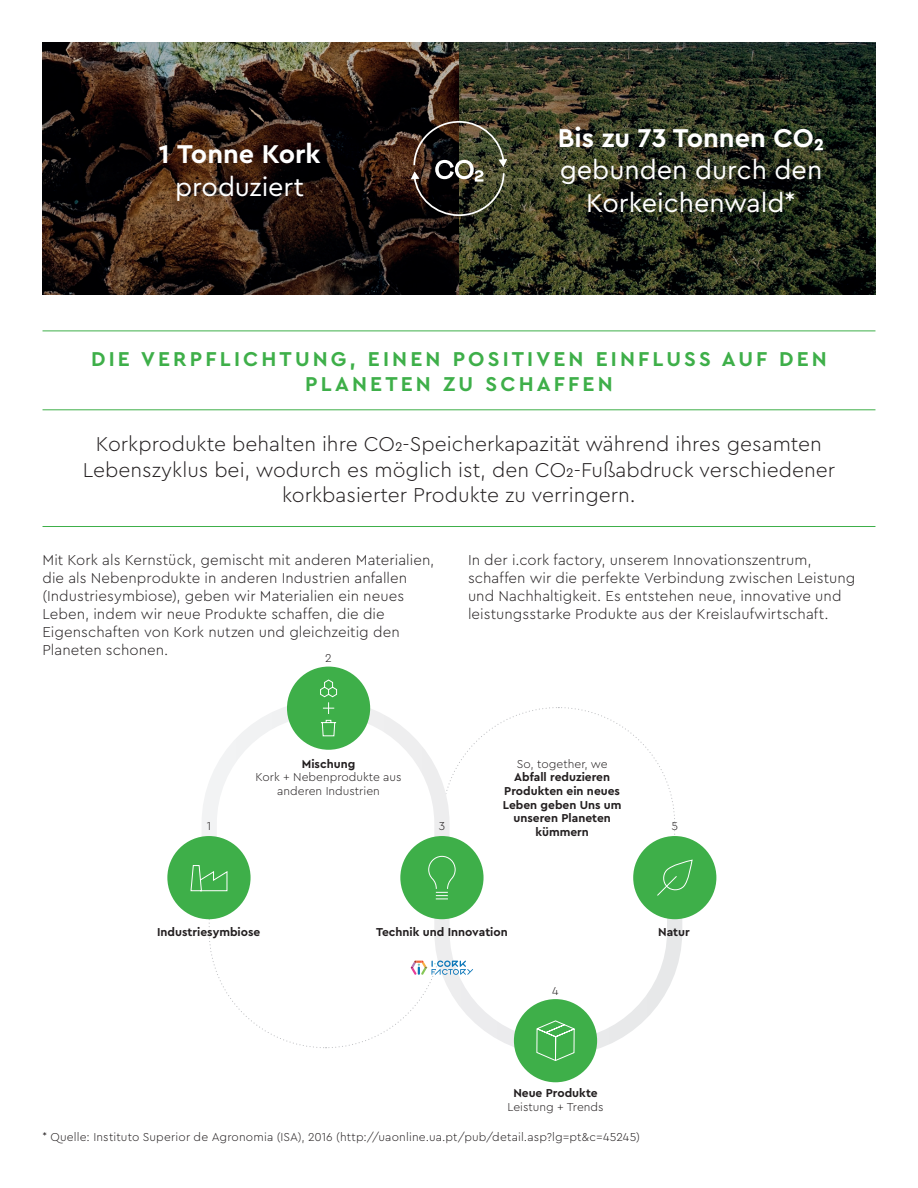
<style>
.page{position:relative;width:918px;height:1188px;background:#fff}
.page>*{position:absolute;margin:0;border:0;box-sizing:border-box;transform-origin:0 0}
.t1{font:27px/32.4px "Cera Pro";color:#fff;text-align:center}
.t2{font:700 27px "Cera Pro";color:#fff}
.Cera_-_Títulos{font:300 21px/25.2px "Cera Pro";color:#231f20;text-align:center}
.Cera_-_Títulos-2{font:700 21px/25.2px "Cera Pro";letter-spacing:.15em;color:#3eaf49;text-align:center}
.Cera_-_Texto_bullets{font:300 15px/18px "Cera Pro";letter-spacing:.005em;color:#231f20}
.M_Texto_corrido_10pt{font:300 12px/13.6px "Cera Pro";color:#231f20;text-align:center}
.t3{font:700 12px "Cera Pro";color:#231f20}
</style>
<div class="page">
<div style="left:633px;top:836px;width:83px;height:83px;background:#3eaf49;border-radius:50%"></div>
<div style="left:167px;top:836px;width:84px;height:83px;background:#3eaf49;border-radius:50%"></div>
<div style="left:514px;top:999px;width:83px;height:83px;background:#3eaf49;border-radius:50%"></div>
<div style="left:287px;top:667px;width:83px;height:83px;background:#3eaf49;border-radius:50%"></div>
<svg style="left:190px;top:679px;width:503px;height:383px"></svg>
<hr style="left:43px;top:331px;width:832px;height:1px;background:#3eaf49">
<hr style="left:43px;top:409px;width:832px;height:1px;background:#3eaf49">
<hr style="left:43px;top:526px;width:832px;height:1px;background:#3eaf49">
<img style="left:459px;top:43px;width:416px;height:252px">
<img style="left:43px;top:43px;width:416px;height:252px">
<img style="left:411px;top:121px;width:96px;height:95px">
<p class="t2" style="left:159px;top:136px;width:163px">1 Tonne Kork</p>
<p class="t1" style="left:175px;top:169px;width:130px">produziert</p>
<p class="t2" style="left:558px;top:120px;width:268px">Bis zu 73 Tonnen CO₂</p>
<p class="t1" style="left:560px;top:153px;width:264px">gebunden durch den<br>Korkeichenwald*</p>
<p class="Cera_-_Títulos-2" style="left:91px;top:346px;width:737px">DIE VERPFLICHTUNG, EINEN POSITIVEN EINFLUSS AUF DEN<br>PLANETEN ZU SCHAFFEN</p>
<p class="Cera_-_Títulos" style="left:83px;top:431px;width:754px">Korkprodukte behalten ihre CO2-Speicherkapazität während ihres gesamten<br>Lebenszyklus bei, wodurch es möglich ist, den CO2-Fußabdruck verschiedener korkbasierter Produkte zu verringern.</p>
<p class="Cera_-_Texto_bullets" style="left:43px;top:550px;width:393px">Mit Kork als Kernstück, gemischt mit anderen Materialien, die als Nebenprodukte in anderen Industrien anfallen (Industriesymbiose), geben wir Materialien ein neues Leben, indem wir neue Produkte schaffen, die die Eigenschaften von Kork nutzen und gleichzeitig den Planeten schonen.</p>
<p class="Cera_-_Texto_bullets" style="left:468px;top:550px;width:389px">In der i.cork factory, unserem Innovationszentrum, schaffen wir die perfekte Verbindung zwischen Leistung und Nachhaltigkeit. Es entstehen neue, innovative und leistungsstarke Produkte aus der Kreislaufwirtschaft.</p>
<p class="M_Texto_corrido_10pt" style="left:325px;top:651px;width:8px">2</p>
<p class="t3" style="left:302px;top:756px;width:55px">Mischung</p>
<p class="M_Texto_corrido_10pt" style="left:256px;top:770px;width:147px">Kork + Nebenprodukte aus anderen Industrien</p>
<p class="M_Texto_corrido_10pt" style="left:517px;top:756px;width:92px">So, together, we</p>
<p class="t3" style="left:514px;top:769px;width:97px">Abfall reduzieren</p>
<p class="t3" style="left:504px;top:783px;width:117px">Produkten ein neues</p>
<p class="t3" style="left:503px;top:797px;width:120px">Leben geben Uns um</p>
<p class="t3" style="left:513px;top:810px;width:99px">unseren Planeten</p>
<p class="t3" style="left:535px;top:824px;width:55px">kümmern</p>
<p class="M_Texto_corrido_10pt" style="left:207px;top:818px;width:6px">1</p>
<p class="M_Texto_corrido_10pt" style="left:672px;top:818px;width:8px">5</p>
<p class="M_Texto_corrido_10pt" style="left:439px;top:818px;width:8px">3</p>
<p class="t3" style="left:157px;top:924px;width:105px">Industriesymbiose</p>
<p class="t3" style="left:658px;top:924px;width:33px">Natur</p>
<p class="t3" style="left:376px;top:924px;width:133px">Technik und Innovation</p>
<p class="M_Texto_corrido_10pt" style="left:552px;top:983px;width:8px">4</p>
<p class="t3" style="left:513px;top:1085px;width:86px">Neue Produkte</p>
<p class="M_Texto_corrido_10pt" style="left:507px;top:1099px;width:98px">Leistung + Trends</p>
<p class="M_Texto_corrido_10pt" style="left:43px;top:1129px;width:599px">* Quelle: Instituto Superior de Agronomia (ISA), 2016 (http://uaonline.ua.pt/pub/detail.asp?lg=pt&amp;c=45245)</p>
</div>
